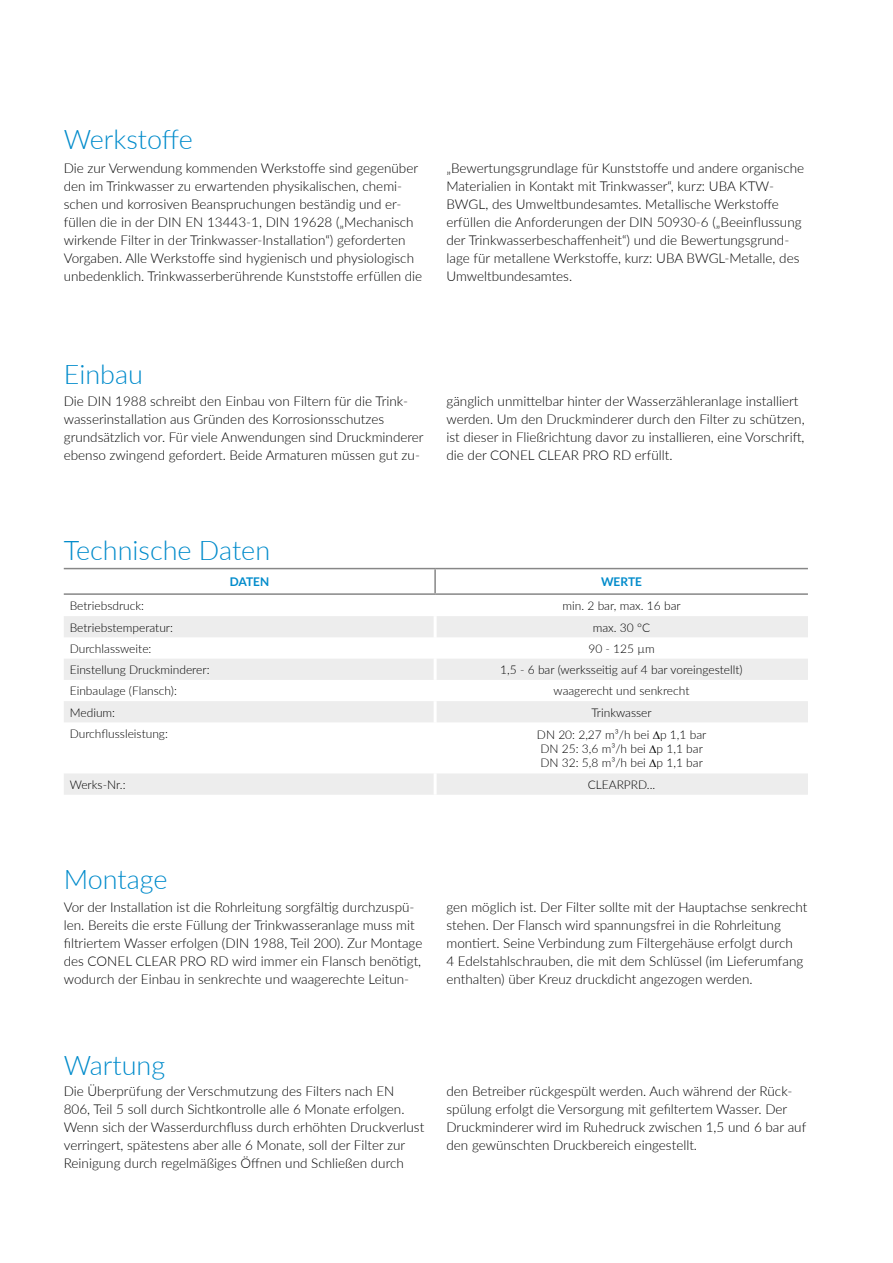
<style>
.page{position:relative;width:893px;height:1263px;background:#fff}
.page>*{position:absolute;margin:0;border:0;box-sizing:border-box;transform-origin:0 0}
.t1{font:300 27px "Lato";color:#008bcb}
.t2{font:300 13.5px/18px "Lato";color:#000}
.t3{font:300 12px/14.2px "Lato";color:#000}
.t4{font:700 12px "Lato";color:#008bcb}
</style>
<div class="page">
<svg style="left:64px;top:616px;width:744px;height:179px"></svg>
<hr style="left:434px;top:616px;width:3px;height:21px;background:#fff">
<hr style="left:434px;top:637px;width:3px;height:22px;background:#fff">
<hr style="left:434px;top:659px;width:3px;height:21px;background:#fff">
<hr style="left:434px;top:680px;width:3px;height:21px;background:#fff">
<hr style="left:434px;top:701px;width:3px;height:21px;background:#fff">
<hr style="left:434px;top:722px;width:3px;height:51px;background:#fff">
<hr style="left:434px;top:773px;width:3px;height:22px;background:#fff">
<hr style="left:64px;top:568px;width:371px;height:1px;background:#878787">
<hr style="left:435px;top:568px;width:373px;height:1px;background:#878787">
<hr style="left:64px;top:593px;width:371px;height:2px;background:#878787">
<hr style="left:435px;top:593px;width:373px;height:2px;background:#878787">
<hr style="left:434px;top:569px;width:2px;height:24px;background:#878787">
<svg style="left:653px;top:730px;width:7px;height:8px"></svg>
<svg style="left:649px;top:744px;width:7px;height:9px"></svg>
<svg style="left:649px;top:759px;width:7px;height:8px"></svg>
<h1 class="t1" style="left:64px;top:121px;width:131px">Werkstoffe</h1>
<p class="t2" style="left:64px;top:159px;width:360px">Die zur Verwendung kommenden Werkstoffe sind gegenüber den im Trinkwasser zu erwartenden physikalischen, chemi&shy;schen und korrosiven Beanspruchungen beständig und er&shy;füllen die in der DIN EN 13443-1, DIN 19628 („Mechanisch wirkende Filter in der Trinkwasser-Installation“) geforderten Vorgaben. Alle Werkstoffe sind hygienisch und physiologisch unbedenklich. Trinkwasserberührende Kunststoffe erfüllen die</p>
<p class="t2" style="left:446px;top:158px;width:359px">„Bewertungsgrundlage für Kunststoffe und andere organische Materialien in Kontakt mit Trinkwasser“, kurz: UBA KTW-BWGL, des Umweltbundesamtes. Metallische Werkstoffe erfüllen die Anforderungen der DIN 50930-6 („Beeinflussung der Trinkwasserbeschaffenheit“) und die Bewertungsgrund&shy;lage für metallene Werkstoffe, kurz: UBA BWGL-Metalle, des Umweltbundesamtes.</p>
<h1 class="t1" style="left:64px;top:355px;width:81px">Einbau</h1>
<p class="t2" style="left:64px;top:392px;width:361px">Die DIN 1988 schreibt den Einbau von Filtern für die Trink&shy;wasserinstallation aus Gründen des Korrosionsschutzes grundsätzlich vor. Für viele Anwendungen sind Druckminderer ebenso zwingend gefordert. Beide Armaturen müssen gut zu-</p>
<p class="t2" style="left:446px;top:392px;width:360px">gänglich unmittelbar hinter der Wasserzähleranlage installiert werden. Um den Druckminderer durch den Filter zu schützen, ist dieser in Fließrichtung davor zu installieren, eine Vorschrift, die der CONEL CLEAR PRO RD erfüllt.</p>
<h1 class="t1" style="left:64px;top:532px;width:208px">Technische Daten</h1>
<p class="t4" style="left:230px;top:575px;width:41px">DATEN</p>
<p class="t4" style="left:601px;top:575px;width:42px">WERTE</p>
<p class="t3" style="left:70px;top:598px;width:76px">Betriebsdruck:</p>
<p class="t3" style="left:562px;top:598px;width:120px">min. 2 bar, max. 16 bar</p>
<p class="t3" style="left:70px;top:620px;width:105px">Betriebstemperatur:</p>
<p class="t3" style="left:593px;top:620px;width:59px">max. 30 °C</p>
<p class="t3" style="left:70px;top:641px;width:83px">Durchlassweite:</p>
<p class="t3" style="left:588px;top:641px;width:68px">90 - 125 µm</p>
<p class="t3" style="left:70px;top:662px;width:141px">Einstellung Druckminderer:</p>
<p class="t3" style="left:500px;top:662px;width:244px">1,5 - 6 bar (werksseitig auf 4 bar voreingestellt)</p>
<p class="t3" style="left:70px;top:683px;width:109px">Einbaulage (Flansch):</p>
<p class="t3" style="left:554px;top:683px;width:137px">waagerecht und senkrecht</p>
<p class="t3" style="left:70px;top:705px;width:47px">Medium:</p>
<p class="t3" style="left:591px;top:705px;width:62px">Trinkwasser</p>
<p class="t3" style="left:70px;top:727px;width:100px">Durchflussleistung:</p>
<p class="t3" style="left:537px;top:727px;width:171px">DN 20: 2,27 m³/h bei p 1,1 bar<br>DN 25: 3,6 m³/h bei p 1,1 bar<br>DN 32: 5,8 m³/h bei p 1,1 bar</p>
<p class="t3" style="left:70px;top:778px;width:57px">Werks-Nr.:</p>
<p class="t3" style="left:588px;top:777px;width:69px">CLEARPRD...</p>
<h1 class="t1" style="left:64px;top:861px;width:105px">Montage</h1>
<p class="t2" style="left:64px;top:897px;width:360px">Vor der Installation ist die Rohrleitung sorgfältig durchzuspü&shy;len. Bereits die erste Füllung der Trinkwasseranlage muss mit filtriertem Wasser erfolgen (DIN 1988, Teil 200). Zur Montage des CONEL CLEAR PRO RD wird immer ein Flansch benötigt, wodurch der Einbau in senkrechte und waagerechte Leitun-</p>
<p class="t2" style="left:446px;top:897px;width:362px">gen möglich ist. Der Filter sollte mit der Hauptachse senkrecht stehen. Der Flansch wird spannungsfrei in die Rohrleitung montiert. Seine Verbindung zum Filtergehäuse erfolgt durch<br>4 Edelstahlschrauben, die mit dem Schlüssel (im Lieferumfang enthalten) über Kreuz druckdicht angezogen werden.</p>
<h1 class="t1" style="left:64px;top:1046px;width:103px">Wartung</h1>
<p class="t2" style="left:64px;top:1082px;width:362px">Die Überprüfung der Verschmutzung des Filters nach EN<br>806, Teil 5 soll durch Sichtkontrolle alle 6 Monate erfolgen.<br>Wenn sich der Wasserdurchfluss durch erhöhten Druckverlust verringert, spätestens aber alle 6 Monate, soll der Filter zur Reinigung durch regelmäßiges Öffnen und Schließen durch</p>
<p class="t2" style="left:446px;top:1082px;width:361px">den Betreiber rückgespült werden. Auch während der Rück&shy;spülung erfolgt die Versorgung mit gefiltertem Wasser. Der Druckminderer wird im Ruhedruck zwischen 1,5 und 6 bar auf den gewünschten Druckbereich eingestellt.</p>
</div>
